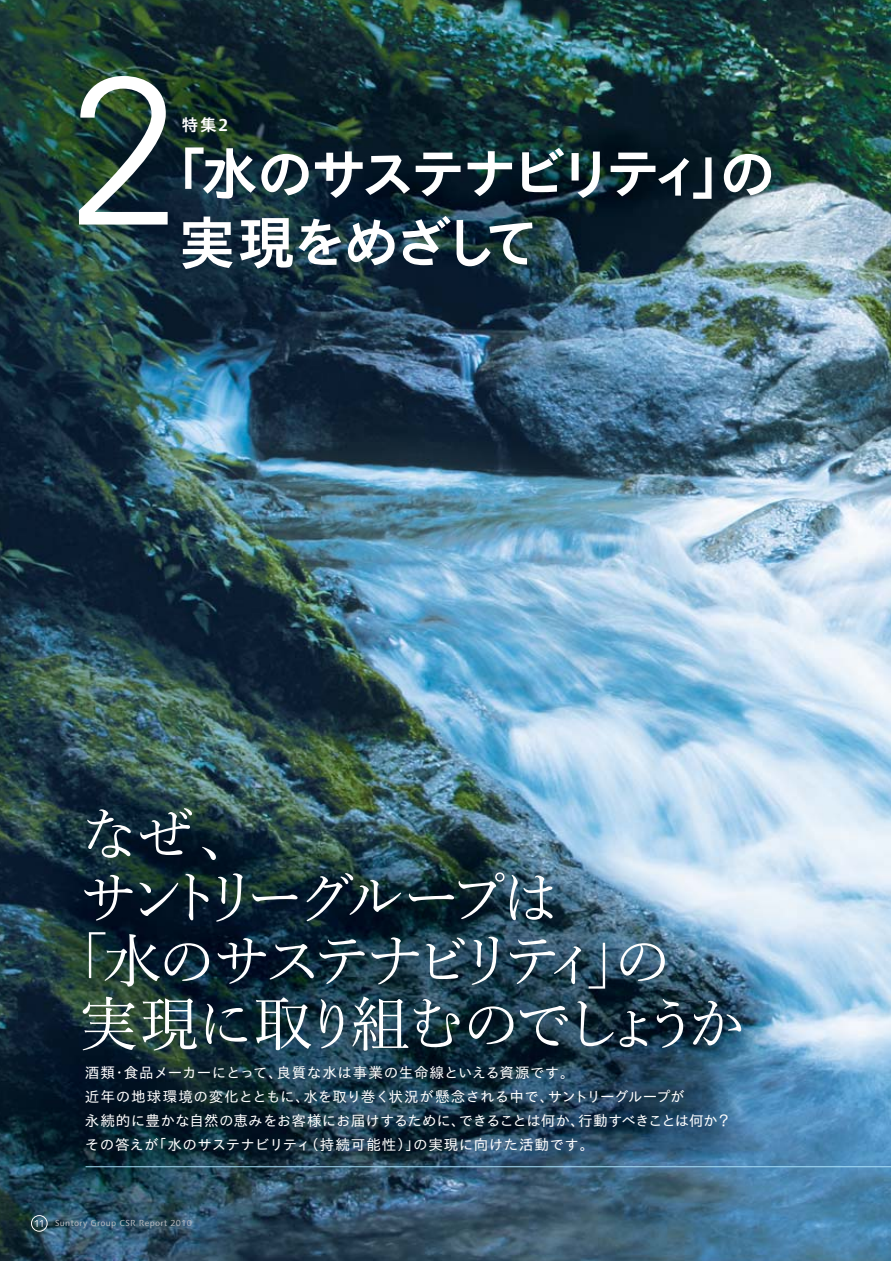
<style>
.page{position:relative;width:891px;height:1261px;background:#fff}
.page>*{position:absolute;margin:0;border:0;box-sizing:border-box;transform-origin:0 0}
.t1{font:300 210px "Univers";color:#fff}
.t2{font:59.55px "Suntory Mincho R 83 pv RKSJ H";letter-spacing:-.185em;color:#fff}
.t3{font:59.55px "Suntory Mincho R 83 pv RKSJ H";letter-spacing:-.15em;color:#fff}
.t4{font:59.55px "Suntory Mincho R 83 pv RKSJ H";letter-spacing:-.205em;color:#fff}
.t5{font:57px "Suntory Gothic B 83 pv RKSJ H";letter-spacing:-.125em;color:#fff}
.t6{font:57px "Suntory Gothic B 83 pv RKSJ H";letter-spacing:-.095em;color:#fff}
.t7{font:16.5px "Suntory Gothic B 83 pv RKSJ H";color:#fff}
.t8{font:14.55px/23.7px "Suntory Gothic R 83 pv RKSJ H";letter-spacing:.01em;color:#fff}
.t9{font:8.25px "SUNTORY Syntax";letter-spacing:.04em;color:#bbbdc0}
.s1{font-size:9.6px;color:#fff}
</style>
<div class="page">
<img style="left:0;top:0;width:890px;height:1260px">
<div style="left:31px;top:1215px;width:16px;height:16px;border:1px solid #fff;border-radius:50%"></div>
<hr style="left:86px;top:1166px;width:804px;height:1px;background:#aae1fa">
<h1 class="t1" style="left:69px;top:73px;width:115px">2</h1>
<p class="t7" style="left:182px;top:119px;width:48px">特集2</p>
<h3 class="t5" style="left:150px;top:152px;width:627px">「水のサステナビリティ」の</h3>
<h3 class="t6" style="left:178px;top:221px;width:363px">実現をめざして</h3>
<h2 class="t2" style="left:79px;top:811px;width:181px">なぜ、</h2>
<h2 class="t4" style="left:79px;top:875px;width:482px">サントリーグループは</h2>
<h2 class="t2" style="left:49px;top:938px;width:625px">「水のサステナビリティ」の</h2>
<h2 class="t3" style="left:79px;top:1001px;width:669px">実現に取り組むのでしょうか</h2>
<p class="t8" style="left:85px;top:1062px;width:647px">酒類・食品メーカーにとって、良質な水は事業の生命線といえる資源です。<br>近年の地球環境の変化とともに、水を取り巻く状況が懸念される中で、サントリーグループが<br>永続的に豊かな自然の恵みをお客様にお届けするために、できることは何か、行動すべきことは何か？その答えが「水のサステナビリティ（持続可能性）」の実現に向けた活動です。</p>
<p class="t9" style="left:34px;top:1217px;width:159px"><span class="s1">11</span> Suntory Group CSR Report 2010</p>
</div>
